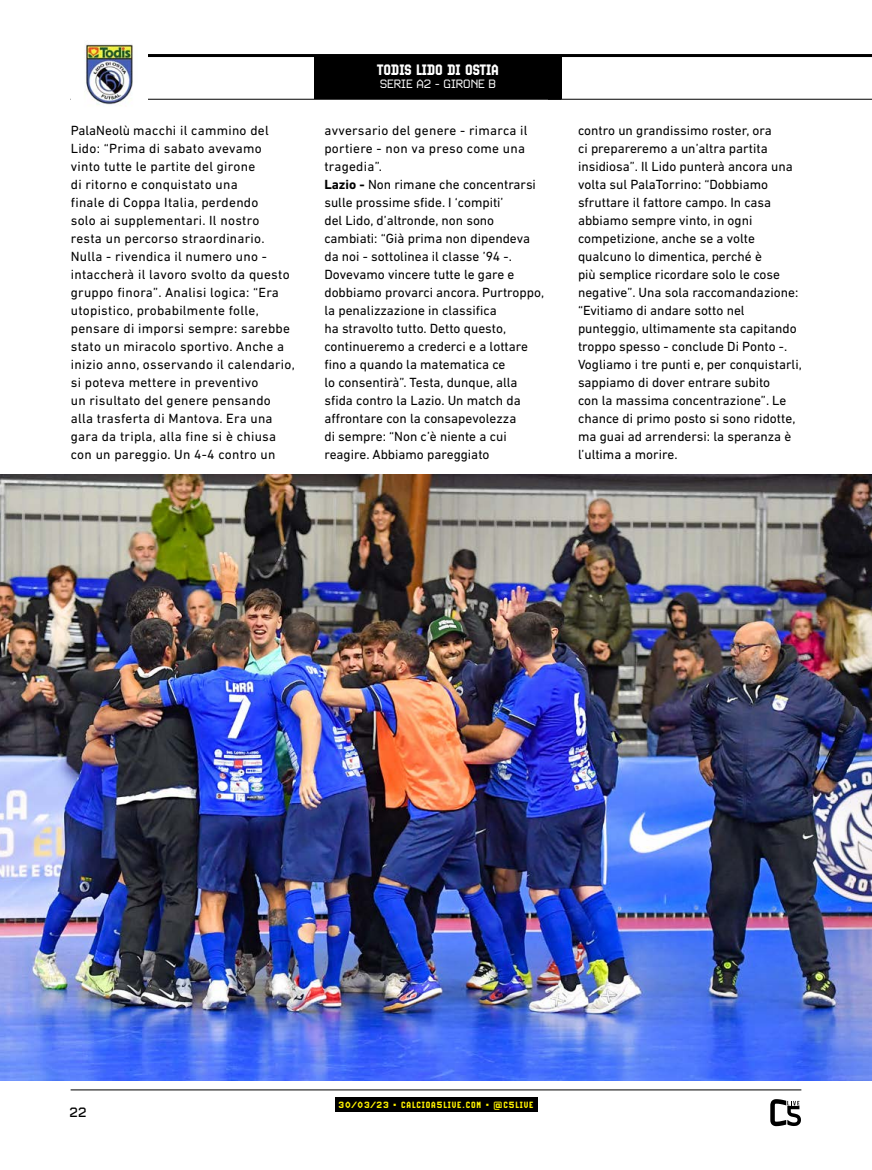
<style>
.page{position:relative;width:872px;height:1170px;background:#fff}
.page>*{position:absolute;margin:0;border:0;box-sizing:border-box;transform-origin:0 0}
.squadra_22{font:700 15px "Video Cond";color:#fff}
.corpotesto22{font:13.5px/18px "DIN Next LT Pro";color:#000}
.corpotesto22-2{font:13.5px/18px "DIN Next LT Pro";letter-spacing:.02em;color:#000}
.t1{font:13.5px "Video";color:#000}
.squadra_22-2{font:300 12px "Video";color:#fff}
.t2{font:700 9px "Video Cond";letter-spacing:.1em;color:#fff200}
.s1{font-weight:700}
</style>
<div class="page">
<hr style="left:71px;top:1089px;width:730px;height:1px;background:#000">
<div style="left:335px;top:1096px;width:202px;height:15px;background:#000"></div>
<svg style="left:770px;top:1099px;width:31px;height:26px"></svg>
<hr style="left:71px;top:99px;width:490px;height:1px;background:#000">
<hr style="left:75px;top:54px;width:797px;height:3px;background:#000">
<div style="left:71px;top:34px;width:76px;height:73px;background:#fff"></div>
<img style="left:85px;top:44px;width:48px;height:62px">
<hr style="left:548px;top:99px;width:324px;height:1px;background:#000">
<div style="left:314px;top:56px;width:247px;height:43px;background:#000"></div>
<img style="left:0;top:475px;width:872px;height:605px">
<p class="squadra_22" style="left:377px;top:60px;width:123px">TODIS LIDO DI OSTIA</p>
<p class="squadra_22-2" style="left:380px;top:76px;width:117px">SERIE A2 - GIRONE B</p>
<p class="corpotesto22-2" style="left:71px;top:121px;width:226px">PalaNeolù macchi il cammino del Lido: “Prima di sabato avevamo<br>vinto tutte le partite del girone<br>di ritorno e conquistato una<br>finale di Coppa Italia, perdendo<br>solo ai supplementari. Il nostro<br>resta un percorso straordinario.<br>Nulla - rivendica il numero uno - intaccherà il lavoro svolto da questo gruppo finora”. Analisi logica: “Era utopistico, probabilmente folle, pensare di imporsi sempre: sarebbe stato un miracolo sportivo. Anche a inizio anno, osservando il calendario, si poteva mettere in preventivo<br>un risultato del genere pensando alla trasferta di Mantova. Era una gara da tripla, alla fine si è chiusa con un pareggio. Un 4-4 contro un</p>
<p class="corpotesto22-2" style="left:324px;top:121px;width:205px">avversario del genere - rimarca il portiere - non va preso come una tragedia”.</p>
<p class="corpotesto22" style="left:324px;top:175px;width:221px"><span class="s1">Lazio -</span> Non rimane che concentrarsi sulle prossime sfide. I ‘compiti’<br>del Lido, d’altronde, non sono cambiati: “Già prima non dipendeva da noi - sottolinea il classe ’94 -.<br>Dovevamo vincere tutte le gare e dobbiamo provarci ancora. Purtroppo, la penalizzazione in classifica<br>ha stravolto tutto. Detto questo, continueremo a crederci e a lottare fino a quando la matematica ce<br>lo consentirà”. Testa, dunque, alla sfida contro la Lazio. Un match da affrontare con la consapevolezza<br>di sempre: “Non c’è niente a cui reagire. Abbiamo pareggiato</p>
<p class="corpotesto22" style="left:578px;top:121px;width:225px">contro un grandissimo roster, ora<br>ci prepareremo a un’altra partita insidiosa”. Il Lido punterà ancora una volta sul PalaTorrino: “Dobbiamo sfruttare il fattore campo. In casa abbiamo sempre vinto, in ogni competizione, anche se a volte qualcuno lo dimentica, perché è<br>più semplice ricordare solo le cose negative”. Una sola raccomandazione: “Evitiamo di andare sotto nel punteggio, ultimamente sta capitando troppo spesso - conclude Di Ponto -.<br>Vogliamo i tre punti e, per conquistarli, sappiamo di dover entrare subito<br>con la massima concentrazione”. Le chance di primo posto si sono ridotte, ma guai ad arrendersi: la speranza è l’ultima a morire.</p>
<p class="t1" style="left:70px;top:1103px;width:18px">22</p>
<p class="t2" style="left:338px;top:1098px;width:196px">30/03/23 • CALCIOA5LIVE.COM • @C5LIVE</p>
</div>
